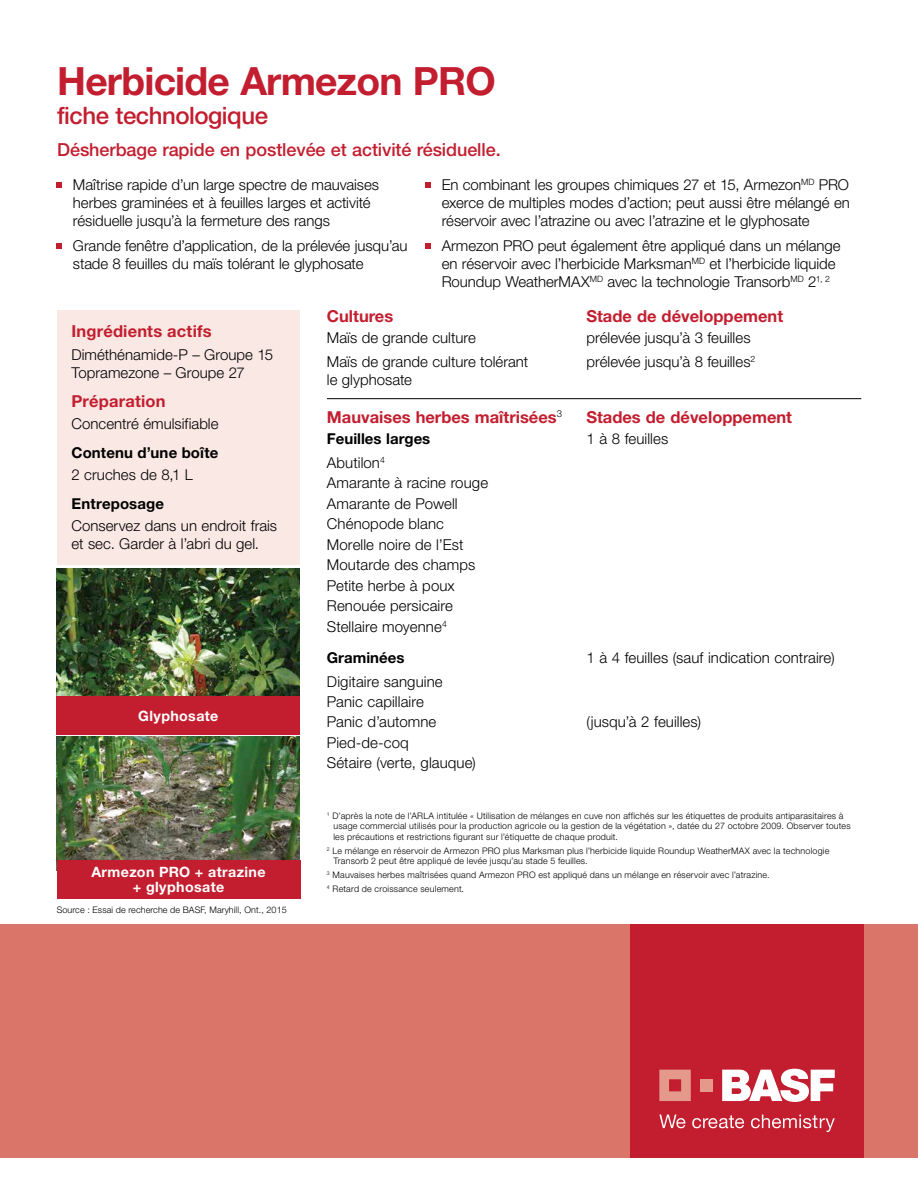
<style>
.page{position:relative;width:918px;height:1188px;background:#fff}
.page>*{position:absolute;margin:0;border:0;box-sizing:border-box;transform-origin:0 0}
.t1{font:700 39px "Helvetica Neue LT Std";letter-spacing:-.02em;color:#c31e2f}
.t2{font:500 24px "Helvetica Neue LT Std";letter-spacing:-.02em;color:#c31e2f}
.t3{font:500 18px "Helvetica Neue LT Std";letter-spacing:-.005em;color:#c31e2f}
.t4{font:700 16.5px "Helvetica Neue LT Std";color:#c31e2f}
.t5{font:300 15px/20.5px "Helvetica Neue LT Std";color:#000}
.t6{font:700 15px "Helvetica Neue LT Std";letter-spacing:.005em;color:#000}
.t7{font:700 14.25px/15px "Helvetica Neue LT Std";letter-spacing:.025em;color:#fff;text-align:center}
.t8{font:300 9px/10.5px "Helvetica Neue LT Std";letter-spacing:.025em;color:#000}
</style>
<div class="page">
<div style="left:0;top:924px;width:918px;height:234px;background:#d97669"></div>
<div style="left:630px;top:924px;width:234px;height:234px;background:#c31e2f"></div>
<svg style="left:659px;top:1070px;width:32px;height:31px"></svg>
<div style="left:700px;top:1079px;width:13px;height:12px;background:#e4998b"></div>
<svg style="left:722px;top:1069px;width:113px;height:33px"></svg>
<svg style="left:659px;top:1115px;width:26px;height:13px"></svg>
<svg style="left:692px;top:1115px;width:52px;height:13px"></svg>
<svg style="left:751px;top:1115px;width:84px;height:17px"></svg>
<div style="left:57px;top:310px;width:243px;height:255px;background:#f9e8e3"></div>
<hr style="left:327px;top:398px;width:534px;height:1px;background:#000">
<svg style="left:57px;top:182px;width:5px;height:6px"></svg>
<svg style="left:57px;top:243px;width:5px;height:5px"></svg>
<svg style="left:426px;top:182px;width:5px;height:6px"></svg>
<svg style="left:426px;top:243px;width:5px;height:5px"></svg>
<img style="left:57px;top:737px;width:243px;height:123px">
<div style="left:57px;top:860px;width:243px;height:39px;background:#c31e2f"></div>
<img style="left:57px;top:568px;width:243px;height:128px">
<div style="left:57px;top:696px;width:243px;height:39px;background:#c31e2f"></div>
<h1 class="t1" style="left:57px;top:57px;width:440px">Herbicide Armezon PRO</h1>
<h2 class="t2" style="left:57px;top:101px;width:212px">fiche technologique</h2>
<p class="t3" style="left:57px;top:139px;width:445px">Désherbage rapide en postlevée et activité résiduelle.</p>
<p class="t5" style="left:73px;top:175px;width:308px;line-height:18px">Maîtrise rapide d’un large spectre de mauvaises herbes graminées et à feuilles larges et activité résiduelle jusqu’à la fermeture des rangs</p>
<p class="t5" style="left:73px;top:236px;width:336px;line-height:18px">Grande fenêtre d’application, de la prélevée jusqu’au stade 8 feuilles du maïs tolérant le glyphosate</p>
<p class="t5" style="left:442px;top:175px;width:410px;line-height:18px;text-align:justify">En combinant les groupes chimiques 27 et 15, Armezon<sup>MD</sup> PRO exerce de multiples modes d’action; peut aussi être mélangé en réservoir avec l’atrazine ou avec l’atrazine et le glyphosate</p>
<p class="t5" style="left:442px;top:236px;width:400px;line-height:18px">Armezon PRO peut également être appliqué dans un mélange en réservoir avec l’herbicide Marksman<sup>MD</sup> et l’herbicide liquide<br>Roundup WeatherMAX<sup>MD</sup> avec la technologie Transorb<sup>MD</sup> 2<sup>1,</sup> <sup>2</sup></p>
<p class="t4" style="left:72px;top:321px;width:142px">Ingrédients actifs</p>
<p class="t5" style="left:72px;top:345px;width:203px;line-height:18px">Diméthénamide-P – Groupe 15<br>Topramezone – Groupe 27</p>
<p class="t4" style="left:72px;top:391px;width:96px">Préparation</p>
<p class="t5" style="left:72px;top:413px;width:149px">Concentré émulsifiable</p>
<p class="t6" style="left:72px;top:443px;width:149px">Contenu d’une boîte</p>
<p class="t5" style="left:72px;top:464px;width:123px">2 cruches de 8,1 L</p>
<p class="t6" style="left:72px;top:494px;width:94px">Entreposage</p>
<p class="t5" style="left:72px;top:517px;width:207px;line-height:18px">Conservez dans un endroit frais et sec. Garder à l’abri du gel.</p>
<p class="t7" style="left:138px;top:708px;width:82px">Glyphosate</p>
<p class="t7" style="left:91px;top:864px;width:176px">Armezon PRO + atrazine + glyphosate</p>
<p class="t8" style="left:57px;top:905px;width:232px">Source : Essai de recherche de BASF, Maryhill, Ont., 2015</p>
<p class="t4" style="left:327px;top:306px;width:68px">Cultures</p>
<p class="t4" style="left:586px;top:306px;width:198px">Stade de développement</p>
<p class="t5" style="left:327px;top:327px;width:150px">Maïs de grande culture</p>
<p class="t5" style="left:586px;top:327px;width:166px">prélevée jusqu’à 3 feuilles</p>
<p class="t5" style="left:327px;top:351px;width:203px">Maïs de grande culture tolérant</p>
<p class="t5" style="left:586px;top:351px;width:170px">prélevée jusqu’à 8 feuilles<sup>2</sup></p>
<p class="t5" style="left:327px;top:369px;width:87px">le glyphosate</p>
<p class="t4" style="left:327px;top:407px;width:237px">Mauvaises herbes maîtrisées<sup>3</sup></p>
<p class="t4" style="left:586px;top:407px;width:207px">Stades de développement</p>
<p class="t6" style="left:327px;top:429px;width:105px">Feuilles larges</p>
<p class="t5" style="left:586px;top:428px;width:83px">1 à 8 feuilles</p>
<p class="t5" style="left:327px;top:452px;width:163px">Abutilon<sup>4<br></sup>Amarante à racine rouge<br>Amarante de Powell<br>Chénopode blanc<br>Morelle noire de l’Est<br>Moutarde des champs<br>Petite herbe à poux<br>Renouée persicaire<br>Stellaire moyenne<sup>4</sup></p>
<p class="t6" style="left:327px;top:648px;width:79px">Graminées</p>
<p class="t5" style="left:586px;top:647px;width:250px">1 à 4 feuilles (sauf indication contraire)</p>
<p class="t5" style="left:327px;top:671px;width:117px">Digitaire sanguine<br>Panic capillaire<br>Panic d’automne</p>
<p class="t5" style="left:586px;top:712px;width:116px">(jusqu’à 2 feuilles)</p>
<p class="t5" style="left:327px;top:732px;width:150px">Pied-de-coq<br>Sétaire (verte, glauque)</p>
<p class="t8" style="left:333px;top:810px;width:519px;text-indent:-6px"><sup>1</sup> D’après la note de l’ARLA intitulée « Utilisation de mélanges en cuve non affichés sur les étiquettes de produits antiparasitaires à usage commercial utilisés pour la production agricole ou la gestion de la végétation », datée du 27 octobre 2009. Observer toutes les précautions et restrictions figurant sur l’étiquette de chaque produit.</p>
<p class="t8" style="left:333px;top:845px;width:497px;text-indent:-6px"><sup>2</sup> Le mélange en réservoir de Armezon PRO plus Marksman plus l’herbicide liquide Roundup WeatherMAX avec la technologie<br>Transorb 2 peut être appliqué de levée jusqu’au stade 5 feuilles.</p>
<p class="t8" style="left:327px;top:868px;width:444px;line-height:13.8px"><sup>3</sup> Mauvaises herbes maîtrisées quand Armezon PRO est appliqué dans un mélange en réservoir avec l’atrazine.<br><sup>4</sup> Retard de croissance seulement.</p>
</div>
